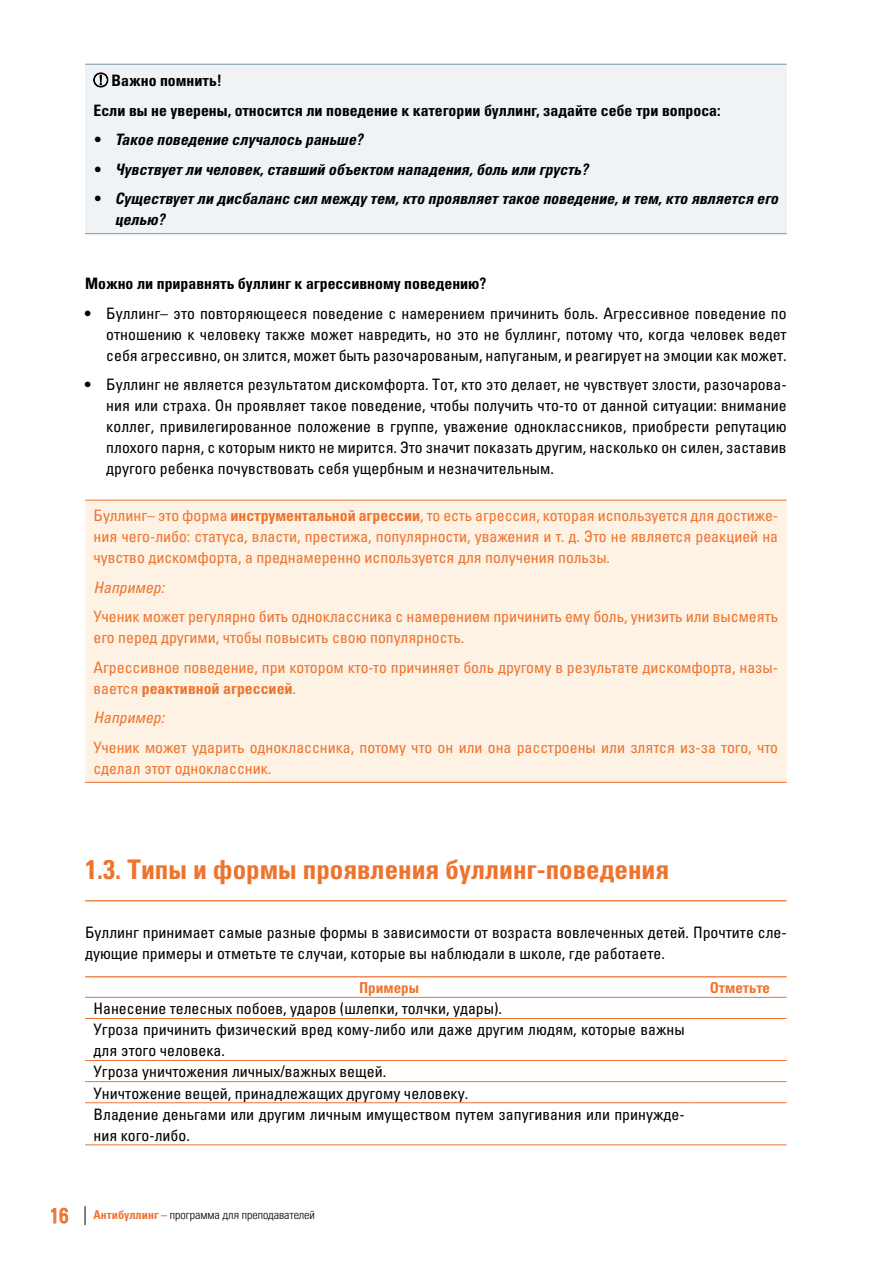
<style>
.page{position:relative;width:893px;height:1263px;background:#fff}
.page>*{position:absolute;margin:0;border:0;box-sizing:border-box;transform-origin:0 0}
.t1{font:27px "Univers LTCYR 67 Bold Cond";color:#ee742e}
.t2{font:condensed 15.75px/21px "Univers LTCYR 57";color:#000;text-align:justify}
.t3{font:condensed 15.75px/21px "Univers LTCYR 57";color:#ee742e}
.t4{font:15.75px/21px "Univers LTCYR 67 Bold Cond Obl";color:#000}
.t5{font:15.75px/29.5px "Univers LTCYR 67 Bold Cond";color:#000}
.t6{font:15.75px "Univers LTCYR 67 Bold Cond";color:#ee742e}
.t7{font:15.75px "Univers LTCYR 57 Condensed Obl";color:#ee742e}
.t8{font:15px "Univers LTCYR 67 Bold Cond";color:#ee742e}
.t9{font:12px "Univers LTCYR 47 Light Cond";color:#000}
.s1{font-family:"Univers LTCYR 67 Bold Cond";font-stretch:normal}
.s2{font-family:"Univers LTCYR 57";font-stretch:condensed}
.s3{font-family:"Univers LTCYR 57";font-stretch:condensed;font-size:21px;color:#ee742e}
.s4{font-family:"Univers LTCYR 67 Bold Cond";color:#ee742e}
</style>
<div class="page">
<svg style="left:51px;top:1207px;width:18px;height:17px"></svg>
<svg style="left:85px;top:1206px;width:1px;height:19px"></svg>
<hr style="left:85px;top:900px;width:702px;height:1px;background:#ee742e">
<div style="left:85px;top:64px;width:702px;height:170px;background:#eff3f6"></div>
<hr style="left:85px;top:64px;width:702px;height:1px;background:#7a96aa">
<hr style="left:85px;top:233px;width:702px;height:1px;background:#7a96aa">
<svg style="left:93px;top:72px;width:15px;height:15px"></svg>
<div style="left:85px;top:500px;width:702px;height:282px;background:#fef2e4"></div>
<hr style="left:85px;top:500px;width:702px;height:1px;background:#ee742e">
<hr style="left:85px;top:782px;width:702px;height:1px;background:#ee742e">
<hr style="left:85px;top:997px;width:608px;height:1px;background:#ee742e">
<hr style="left:693px;top:997px;width:94px;height:1px;background:#ee742e">
<hr style="left:85px;top:1018px;width:608px;height:1px;background:#ee742e">
<hr style="left:693px;top:1018px;width:94px;height:1px;background:#ee742e">
<hr style="left:85px;top:1060px;width:608px;height:1px;background:#ee742e">
<hr style="left:693px;top:1060px;width:94px;height:1px;background:#ee742e">
<hr style="left:85px;top:1081px;width:608px;height:1px;background:#ee742e">
<hr style="left:693px;top:1081px;width:94px;height:1px;background:#ee742e">
<hr style="left:85px;top:1102px;width:608px;height:1px;background:#ee742e">
<hr style="left:693px;top:1102px;width:94px;height:1px;background:#ee742e">
<hr style="left:85px;top:1144px;width:608px;height:1px;background:#ee742e">
<hr style="left:693px;top:1144px;width:94px;height:1px;background:#ee742e">
<hr style="left:85px;top:976px;width:608px;height:1px;background:#ee742e">
<hr style="left:693px;top:976px;width:94px;height:1px;background:#ee742e">
<p class="t5" style="left:94px;top:66px;width:629px;text-indent:18px">Важно помнить!<br>Если вы не уверены, относится ли поведение к категории буллинг, задайте себе три вопроса:</p>
<p class="t4" style="left:94px;top:129px;width:271px">• Такое поведение случалось раньше?</p>
<p class="t4" style="left:94px;top:158px;width:496px">• Чувствует ли человек, ставший объектом нападения, боль или грусть?</p>
<p class="t4" style="left:115px;top:188px;width:665px;text-indent:-21px">• Существует ли дисбаланс сил между тем, кто проявляет такое поведение, и тем, кто является его целью?</p>
<p class="t5" style="left:85px;top:268px;width:403px">Можно ли приравнять буллинг к агрессивному поведению?</p>
<p class="t2" style="left:106px;top:302px;width:682px;text-indent:-21px">• Буллинг– это повторяющееся поведение с намерением причинить боль. Агрессивное поведение по отношению к человеку также может навредить, но это не буллинг, потому что, когда человек ведет себя агрессивно, он злится, может быть разочарованым, напуганым, и реагирует на эмоции как может.</p>
<p class="t2" style="left:106px;top:374px;width:682px;text-indent:-21px">• Буллинг не является результатом дискомфорта. Тот, кто это делает, не чувствует злости, разочарова&shy;ния или страха. Он проявляет такое поведение, чтобы получить что-то от данной ситуации: внимание коллег, привилегированное положение в группе, уважение одноклассников, приобрести репутацию плохого парня, с которым никто не мирится. Это значит показать другим, насколько он силен, заставив другого ребенка почувствовать себя ущербным и незначительным.</p>
<p class="t3" style="left:94px;top:505px;width:686px;text-align:justify">Буллинг– это форма <span class="s1">инструментальной агрессии</span>, то есть агрессия, которая используется для достиже&shy;ния чего-либо: статуса, власти, престижа, популярности, уважения и т. д. Это не является реакцией на чувство дискомфорта, а преднамеренно используется для получения пользы.</p>
<p class="t7" style="left:94px;top:577px;width:72px">Например:</p>
<p class="t3" style="left:94px;top:606px;width:686px">Ученик может регулярно бить одноклассника с намерением причинить ему боль, унизить или высмеять его перед другими, чтобы повысить свою популярность.</p>
<p class="t3" style="left:94px;top:656px;width:686px">Агрессивное поведение, при котором кто-то причиняет боль другому в результате дискомфорта, назы-</p>
<p class="t6" style="left:94px;top:678px;width:204px"><span class="s2">вается</span> реактивной агрессией<span class="s2">.</span></p>
<p class="t7" style="left:94px;top:708px;width:72px">Например:</p>
<p class="t3" style="left:94px;top:736px;width:686px">Ученик может ударить одноклассника, потому что он или она расстроены или злятся из-за того, что сделал этот одноклассник.</p>
<h1 class="t1" style="left:85px;top:853px;width:586px">1.3. Типы и формы проявления буллинг-поведения</h1>
<p class="t2" style="left:85px;top:922px;width:703px">Буллинг принимает самые разные формы в зависимости от возраста вовлеченных детей. Прочтите сле&shy;дующие примеры и отметьте те случаи, которые вы наблюдали в школе, где работаете.</p>
<p class="t8" style="left:359px;top:978px;width:61px">Примеры</p>
<p class="t8" style="left:710px;top:978px;width:62px">Отметьте</p>
<p class="t2" style="left:94px;top:998px;width:593px;text-align:left">Нанесение телесных побоев, ударов (шлепки, толчки, удары).<br>Угроза причинить физический вред кому-либо или даже другим людям, которые важны для этого человека.<br>Угроза уничтожения личных/важных вещей.<br>Уничтожение вещей, принадлежащих другому человеку.<br>Владение деньгами или другим личным имуществом путем запугивания или принужде&shy;ния кого-либо.</p>
<p class="t9" style="left:50px;top:1206px;width:267px"><span class="s3">16</span> <span class="s4">Антибуллинг –</span> программа для преподавателей</p>
</div>
